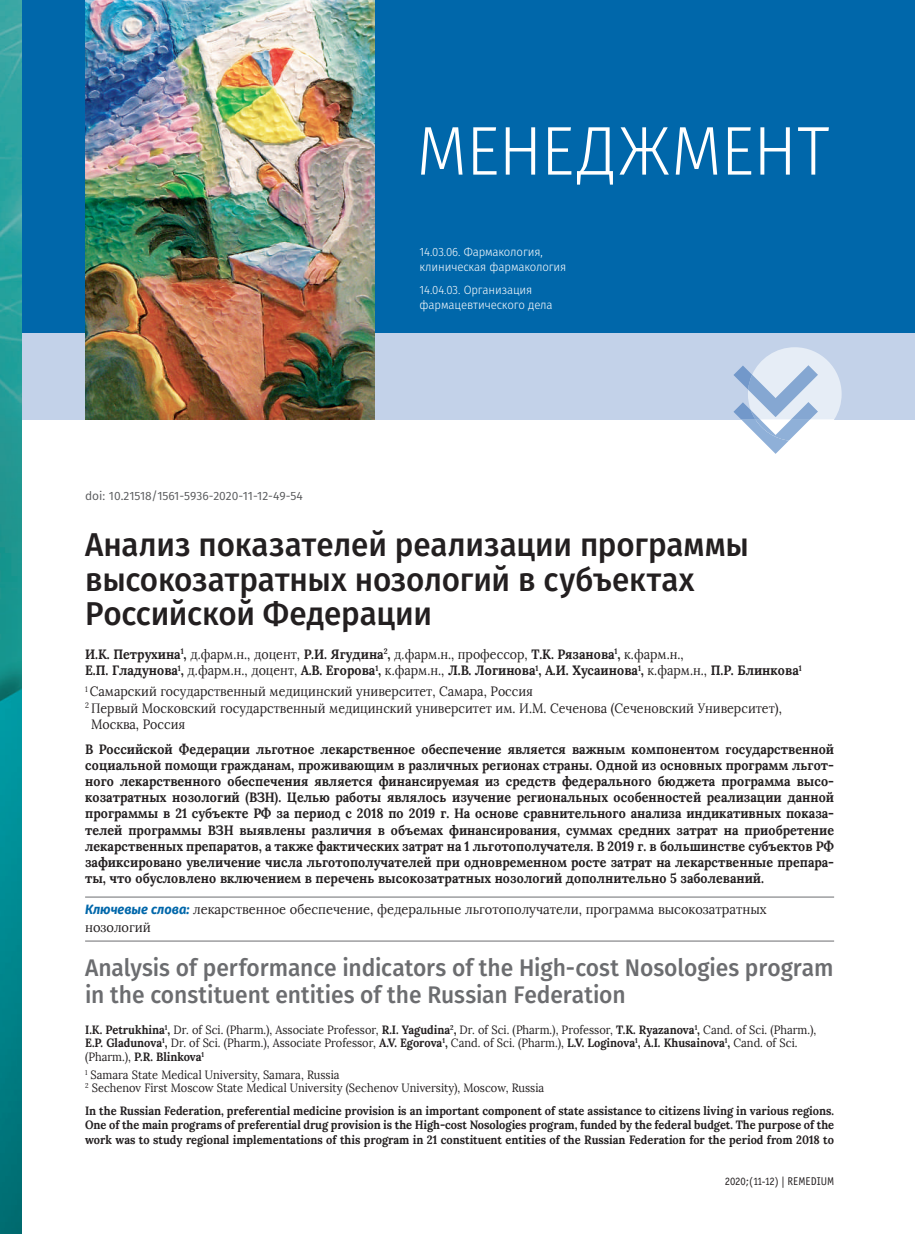
<style>
.page{position:relative;width:915px;height:1234px;background:#fff}
.page>*{position:absolute;margin:0;border:0;box-sizing:border-box;transform-origin:0 0}
.t1{font:300 69px "Fira Sans";letter-spacing:-.015em;color:#fff;scale:.95 1}
.t2{font:500 33px/34.5px "Fira Sans";letter-spacing:-.005em;color:#231f20;scale:.95 1}
.t3{font:500 24px/27px "Fira Sans";color:#6c6d70;scale:.95 1}
.t4{font:700 13.5px/16.2px "Lora";color:#231f20;scale:.92 1}
.t5{font:13.5px "Lora";color:#231f20;scale:.92 1}
.t6{font:13.5px/18px "Lora";color:#231f20;scale:.95 1}
.t7{font:12px/13.5px "Lora";color:#231f20;scale:.92 1}
.t8{font:700 12px/14.4px "Lora";color:#231f20;text-align:justify;scale:.92 1}
.t9{font:300 12px/15px "Fira Sans";letter-spacing:-.01em;color:#fff;scale:.95 1}
.t10{font:12px "Fira Sans";color:#57585a}
.t11{font:11.25px "Officina Sans Book ITC";letter-spacing:.005em;color:#231f20;scale:.95 1}
.s1{font-weight:400}
.s2{font-family:"Fira Sans";font-weight:700;font-style:italic;color:#0067aa}
.s3{font-weight:700}
</style>
<div class="page">
<div style="left:21px;top:170px;width:893px;height:249px;background:#c3d2e9"></div>
<div style="left:21px;top:0;width:893px;height:332px;background:#0067aa"></div>
<img style="left:85px;top:0;width:289px;height:419px">
<svg style="left:733px;top:347px;width:108px;height:107px"></svg>
<hr style="left:85px;top:896px;width:748px;height:1px;background:#6c6d70">
<hr style="left:85px;top:940px;width:748px;height:1px;background:#6c6d70">
<img style="left:0;top:0;width:21px;height:1233px">
<h1 class="t1" style="left:416px;top:102px;width:436px">МЕНЕДЖМЕНТ</h1>
<p class="t10" style="left:85px;top:489px;width:219px">doi: 10.21518/1561-5936-2020-11-12-49-54</p>
<p class="t9" style="left:419px;top:244px;width:156px">14.03.06. Фармакология, клиническая фармакология</p>
<p class="t9" style="left:419px;top:283px;width:141px">14.04.03. Организация фармацевтического дела</p>
<h2 class="t2" style="left:85px;top:529px;width:700px">Анализ показателей реализации программы высокозатратных нозологий в субъектах<br>Российской Федерации</h2>
<p class="t4" style="left:85px;top:645px;width:780px">И.К. Петрухина<sup>1</sup>, <span class="s1">д.фарм.н., доцент,</span> Р.И. Ягудина<sup>2</sup>, <span class="s1">д.фарм.н., профессор,</span> Т.К. Рязанова<sup>1</sup>, <span class="s1">к.фарм.н.,<br></span>Е.П. Гладунова<sup>1</sup>, <span class="s1">д.фарм.н., доцент,</span> А.В. Егорова<sup>1</sup>, <span class="s1">к.фарм.н.,</span> Л.В. Логинова<sup>1</sup>, А.И. Хусаинова<sup>1</sup>, <span class="s1">к.фарм.н.,</span> П.Р. Блинкова<sup>1</sup></p>
<p class="t5" style="left:85px;top:683px;width:488px"><sup>1</sup> Самарский государственный медицинский университет, Самара, Россия</p>
<p class="t5" style="left:85px;top:699px;width:758px"><sup>2</sup> Первый Московский государственный медицинский университет им. И.М. Сеченова (Сеченовский Университет),</p>
<p class="t5" style="left:91px;top:716px;width:104px">Москва, Россия</p>
<p class="t4" style="left:85px;top:740px;width:815px;text-align:justify">В Российской Федерации льготное лекарственное обеспечение является важным компонентом государственной социальной помощи гражданам, проживающим в различных регионах страны. Одной из основных программ льгот&shy;ного лекарственного обеспечения является финансируемая из средств федерального бюджета программа высо&shy;козатратных нозологий (ВЗН). Целью работы являлось изучение региональных особенностей реализации данной программы в 21 субъекте РФ за период с 2018 по 2019 г. На основе сравнительного анализа индикативных показа&shy;телей программы ВЗН выявлены различия в объемах финансирования, суммах средних затрат на приобретение лекарственных препаратов, а также фактических затрат на 1 льготополучателя. В 2019 г. в большинстве субъектов РФ зафиксировано увеличение числа льготополучателей при одновременном росте затрат на лекарственные препара&shy;ты, что обусловлено включением в перечень высокозатратных нозологий дополнительно 5 заболеваний.</p>
<p class="t6" style="left:85px;top:900px;width:718px"><span class="s2">Ключевые слова:</span> лекарственное обеспечение, федеральные льготополучатели, программа высокозатратных нозологий</p>
<h3 class="t3" style="left:85px;top:955px;width:789px">Analysis of performance indicators of the High-cost Nosologies program in the constituent entities of the Russian Federation</h3>
<p class="t7" style="left:85px;top:1022px;width:796px"><span class="s3">I.K. Petrukhina</span><sup>1</sup><span class="s3">,</span> Dr. of Sci. (Pharm.), Аssociate Professor, <span class="s3">R.I. Yagudina</span><sup>2</sup><span class="s3">,</span> Dr. of Sci. (Pharm.), Professor, <span class="s3">T.K. Ryazanova</span><sup>1</sup><span class="s3">,</span> Cand. of Sci. (Pharm.),<br><span class="s3">E.P. Gladunova</span><sup>1</sup><span class="s3">,</span> Dr. of Sci. (Pharm.), Аssociate Professor, <span class="s3">A.V. Egorova</span><sup>1</sup><span class="s3">,</span> Cand. of Sci. (Pharm.), <span class="s3">L.V. Loginova</span><sup>1</sup><span class="s3">, A.I. Khusainova</span><sup>1</sup><span class="s3">,</span> Cand. of Sci. (Pharm.), <span class="s3">P.R. Blinkova</span><sup>1</sup></p>
<p class="t7" style="left:85px;top:1067px;width:500px"><sup>1</sup> Samara State Medical University, Samara, Russia<br><sup>2</sup> Sechenov First Moscow State Medical University (Sechenov University), Moscow, Russia</p>
<p class="t8" style="left:85px;top:1102px;width:815px">In the Russian Federation, preferential medicine provision is an important component of state assistance to citizens living in various regions.<br>One of the main programs of preferential drug provision is the High-cost Nosologies program, funded by the federal budget. The purpose of the work was to study regional implementations of this program in 21 constituent entities of the Russian Federation for the period from 2018 to</p>
<p class="t11" style="left:724px;top:1176px;width:117px">2020;(11-12) | REMEDIUM</p>
</div>
